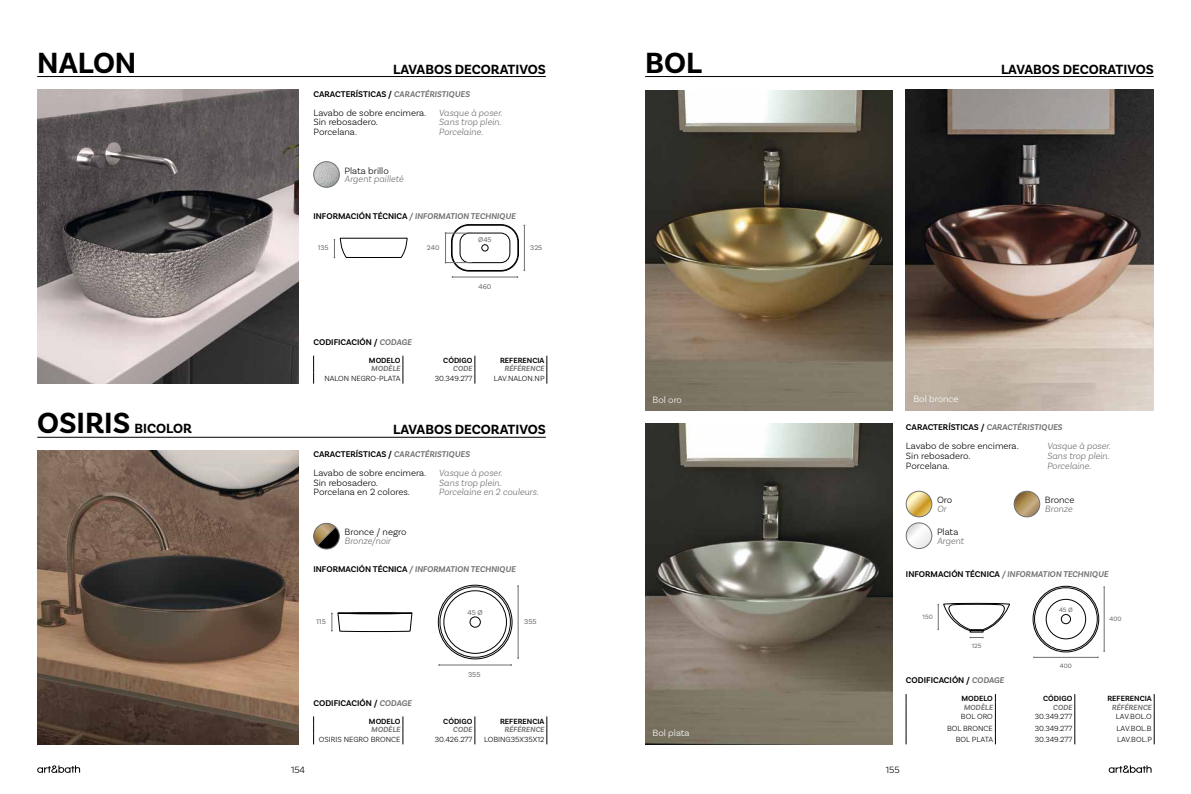
<style>
.page{position:relative;width:1191px;height:794px;background:#fff}
.page>*{position:absolute;margin:0;border:0;box-sizing:border-box;transform-origin:0 0}
.t1{font:700 30.62px "Basic Sans";color:#000}
.t2{font:700 14px "Basic Sans";color:#000}
.t3{font:300 9.62px/9.6px "Basic Sans";color:#000}
.t4{font:italic 300 9.62px/9.6px "Basic Sans";color:#707172}
.t5{font:300 9.62px "Basic Sans";color:#fff}
.t6{font:600 8.75px "Basic Sans";color:#000}
.t7{font:italic 600 8.75px "Basic Sans";color:#707172}
.t8{font:300 7.88px "Basic Sans";color:#000}
.t9{font:600 7.88px "Basic Sans";color:#000}
.t10{font:italic 600 7.88px "Basic Sans";color:#707172}
.t11{font:7.35px "Basic Sans";color:#707172}
.t12{font:7.17px "Basic Sans";color:#707172}
.t13{font:6.56px "Basic Sans";color:#707172}
.s1{font-style:italic;color:#707172}
.s2{font-style:normal;color:#000}
</style>
<div class="page">
<svg style="left:1108px;top:765px;width:43px;height:8px"></svg>
<hr style="left:645px;top:76px;width:508px;height:1px;background:#000">
<svg style="left:37px;top:765px;width:43px;height:8px"></svg>
<hr style="left:37px;top:76px;width:509px;height:1px;background:#000">
<hr style="left:37px;top:437px;width:509px;height:1px;background:#000">
<img style="left:37px;top:450px;width:261px;height:294px">
<svg style="left:331px;top:612px;width:81px;height:20px"></svg>
<hr style="left:439px;top:665px;width:72px;height:1px;background:#707172">
<div style="left:438px;top:585px;width:74px;height:74px;border:1px solid #000;border-radius:50%"></div>
<div style="left:470px;top:616px;width:10px;height:11px;border:1px solid #000;border-radius:50%"></div>
<div style="left:440px;top:587px;width:70px;height:70px;border:1px solid #000;border-radius:50%"></div>
<div style="left:444px;top:590px;width:62px;height:63px;border:1px solid #000;border-radius:50%"></div>
<hr style="left:518px;top:586px;width:1px;height:72px;background:#707172">
<svg style="left:313px;top:716px;width:1px;height:28px"></svg>
<svg style="left:546px;top:716px;width:1px;height:28px"></svg>
<svg style="left:403px;top:716px;width:1px;height:28px"></svg>
<svg style="left:475px;top:716px;width:1px;height:28px"></svg>
<svg style="left:313px;top:356px;width:1px;height:27px"></svg>
<svg style="left:546px;top:356px;width:1px;height:27px"></svg>
<svg style="left:403px;top:356px;width:1px;height:27px"></svg>
<svg style="left:475px;top:356px;width:1px;height:27px"></svg>
<svg style="left:314px;top:523px;width:25px;height:26px"></svg>
<div style="left:313px;top:523px;width:26px;height:26px;border:1px solid #707172;border-radius:50%"></div>
<img style="left:37px;top:90px;width:261px;height:293px">
<img style="left:314px;top:162px;width:25px;height:25px;border-radius:13px">
<div style="left:313px;top:161px;width:26px;height:26px;border:1px solid #707172;border-radius:50%"></div>
<svg style="left:333px;top:238px;width:74px;height:20px"></svg>
<hr style="left:452px;top:277px;width:65px;height:1px;background:#707172">
<hr style="left:524px;top:225px;width:1px;height:45px;background:#707172">
<div style="left:481px;top:244px;width:7px;height:7px;border:1px solid #000;border-radius:50%"></div>
<div style="left:451px;top:224px;width:68px;height:47px;border:1px solid #000;border-radius:18px"></div>
<div style="left:452px;top:225px;width:66px;height:45px;border:1px solid #000;border-radius:17px"></div>
<div style="left:460px;top:233px;width:50px;height:30px;border:1px solid #000;border-radius:9px"></div>
<hr style="left:445px;top:233px;width:1px;height:30px;background:#707172">
<svg style="left:445px;top:232px;width:26px;height:2px"></svg>
<svg style="left:446px;top:262px;width:25px;height:1px"></svg>
<img style="left:645px;top:424px;width:248px;height:320px">
<img style="left:645px;top:90px;width:248px;height:321px">
<svg style="left:906px;top:694px;width:1px;height:50px"></svg>
<svg style="left:1154px;top:694px;width:1px;height:50px"></svg>
<svg style="left:995px;top:694px;width:1px;height:50px"></svg>
<svg style="left:1074px;top:694px;width:1px;height:50px"></svg>
<img style="left:906px;top:90px;width:247px;height:320px">
<div style="left:1032px;top:586px;width:67px;height:66px;border:1px solid #000;border-radius:50%"></div>
<div style="left:1061px;top:614px;width:9px;height:10px;border:1px solid #000;border-radius:50%"></div>
<svg style="left:937px;top:603px;width:73px;height:35px"></svg>
<hr style="left:1033px;top:657px;width:65px;height:1px;background:#707172">
<hr style="left:1104px;top:587px;width:1px;height:64px;background:#707172">
<div style="left:1034px;top:587px;width:63px;height:63px;border:1px solid #000;border-radius:50%"></div>
<div style="left:1046px;top:599px;width:39px;height:40px;border:1px solid #000;border-radius:50%"></div>
<svg style="left:906px;top:491px;width:25px;height:26px"></svg>
<div style="left:906px;top:491px;width:26px;height:26px;border:1px solid #707172;border-radius:50%"></div>
<svg style="left:906px;top:523px;width:25px;height:25px"></svg>
<div style="left:906px;top:522px;width:26px;height:27px;border:1px solid #707172;border-radius:50%"></div>
<svg style="left:1014px;top:491px;width:25px;height:26px"></svg>
<div style="left:1014px;top:491px;width:26px;height:26px;border:1px solid #707172;border-radius:50%"></div>
<h1 class="t1" style="left:37px;top:44px;width:101px">NALON</h1>
<h1 class="t1" style="left:37px;top:404px;width:226px">OSIRIS BICOLOR</h1>
<h2 class="t2" style="left:134px;top:420px;width:59px">BICOLOR</h2>
<h2 class="t2" style="left:393px;top:60px;width:154px">LAVABOS DECORATIVOS</h2>
<p class="t6" style="left:313px;top:88px;width:158px">CARACTERÍSTICAS / <span class="s1">CARACTÉRISTIQUES</span></p>
<p class="t3" style="left:313px;top:108px;width:114px">Lavabo de sobre encimera.<br>Sin rebosadero.<br>Porcelana.</p>
<p class="t4" style="left:439px;top:108px;width:65px">Vasque à poser.<br>Sans trop plein.<br>Porcelaine.</p>
<p class="t3" style="left:344px;top:166px;width:46px">Plata brillo</p>
<p class="t4" style="left:344px;top:174px;width:61px">Argent pailleté</p>
<p class="t7" style="left:313px;top:210px;width:204px"><span class="s2">INFORMACIÓN TÉCNICA</span> / INFORMATION TECHNIQUE</p>
<p class="t12" style="left:318px;top:244px;width:12px">135</p>
<p class="t12" style="left:478px;top:282px;width:14px">460</p>
<p class="t12" style="left:478px;top:235px;width:15px">Ø45</p>
<p class="t12" style="left:427px;top:244px;width:14px">240</p>
<p class="t12" style="left:530px;top:243px;width:14px">325</p>
<p class="t6" style="left:313px;top:337px;width:100px">CODIFICACIÓN / <span class="s1">CODAGE</span></p>
<p class="t9" style="left:369px;top:355px;width:33px">MODELO</p>
<p class="t9" style="left:443px;top:355px;width:31px">CÓDIGO</p>
<p class="t9" style="left:500px;top:355px;width:46px">REFERENCIA</p>
<p class="t10" style="left:371px;top:364px;width:31px">MODÈLE</p>
<p class="t10" style="left:453px;top:364px;width:21px">CODE</p>
<p class="t10" style="left:504px;top:364px;width:42px">RÉFÉRENCE</p>
<p class="t8" style="left:324px;top:374px;width:78px">NALON NEGRO-PLATA</p>
<p class="t8" style="left:435px;top:374px;width:39px">30.349.277</p>
<p class="t8" style="left:494px;top:374px;width:52px">LAV.NALON.NP</p>
<h2 class="t2" style="left:393px;top:421px;width:154px">LAVABOS DECORATIVOS</h2>
<p class="t6" style="left:313px;top:449px;width:158px">CARACTERÍSTICAS / <span class="s1">CARACTÉRISTIQUES</span></p>
<p class="t3" style="left:313px;top:468px;width:114px">Lavabo de sobre encimera.<br>Sin rebosadero.<br>Porcelana en 2 colores.</p>
<p class="t4" style="left:439px;top:468px;width:101px">Vasque à poser.<br>Sans trop plein.<br>Porcelaine en 2 couleurs.</p>
<p class="t3" style="left:344px;top:527px;width:63px">Bronce / negro</p>
<p class="t4" style="left:344px;top:536px;width:48px">Bronze/noir</p>
<p class="t7" style="left:313px;top:564px;width:204px"><span class="s2">INFORMACIÓN TÉCNICA</span> / INFORMATION TECHNIQUE</p>
<p class="t11" style="left:316px;top:617px;width:11px">115</p>
<p class="t11" style="left:467px;top:607px;width:17px">45 Ø</p>
<p class="t11" style="left:524px;top:617px;width:14px">355</p>
<p class="t11" style="left:468px;top:670px;width:14px">355</p>
<p class="t6" style="left:313px;top:697px;width:100px">CODIFICACIÓN / <span class="s1">CODAGE</span></p>
<p class="t9" style="left:369px;top:716px;width:33px">MODELO</p>
<p class="t9" style="left:443px;top:716px;width:31px">CÓDIGO</p>
<p class="t9" style="left:500px;top:716px;width:46px">REFERENCIA</p>
<p class="t10" style="left:371px;top:724px;width:31px">MODÈLE</p>
<p class="t10" style="left:453px;top:724px;width:21px">CODE</p>
<p class="t10" style="left:504px;top:724px;width:42px">RÉFÉRENCE</p>
<p class="t8" style="left:319px;top:734px;width:83px">OSIRIS NEGRO BRONCE</p>
<p class="t8" style="left:435px;top:734px;width:39px">30.426.277</p>
<p class="t8" style="left:484px;top:734px;width:62px">LOBING35X35X12</p>
<p class="t3" style="left:291px;top:764px;width:16px">154</p>
<h1 class="t1" style="left:645px;top:44px;width:58px">BOL</h1>
<p class="t5" style="left:652px;top:394px;width:31px">Bol oro</p>
<p class="t5" style="left:652px;top:727px;width:39px">Bol plata</p>
<h2 class="t2" style="left:1001px;top:60px;width:154px">LAVABOS DECORATIVOS</h2>
<p class="t5" style="left:913px;top:393px;width:47px">Bol bronce</p>
<p class="t6" style="left:906px;top:422px;width:158px">CARACTERÍSTICAS / <span class="s1">CARACTÉRISTIQUES</span></p>
<p class="t3" style="left:906px;top:441px;width:114px">Lavabo de sobre encimera.<br>Sin rebosadero.<br>Porcelana.</p>
<p class="t4" style="left:1047px;top:441px;width:65px">Vasque à poser.<br>Sans trop plein.<br>Porcelaine.</p>
<p class="t3" style="left:937px;top:495px;width:17px">Oro</p>
<p class="t4" style="left:937px;top:504px;width:11px">Or</p>
<p class="t3" style="left:937px;top:527px;width:23px">Plata</p>
<p class="t4" style="left:937px;top:535px;width:29px">Argent</p>
<p class="t3" style="left:1045px;top:495px;width:31px">Bronce</p>
<p class="t4" style="left:1045px;top:504px;width:29px">Bronze</p>
<p class="t7" style="left:906px;top:569px;width:204px"><span class="s2">INFORMACIÓN TÉCNICA</span> / INFORMATION TECHNIQUE</p>
<p class="t13" style="left:1059px;top:606px;width:15px">45 Ø</p>
<p class="t13" style="left:922px;top:613px;width:12px">150</p>
<p class="t13" style="left:971px;top:642px;width:11px">125</p>
<p class="t13" style="left:1059px;top:662px;width:14px">400</p>
<p class="t13" style="left:1109px;top:615px;width:14px">400</p>
<p class="t6" style="left:906px;top:675px;width:100px">CODIFICACIÓN / <span class="s1">CODAGE</span></p>
<p class="t9" style="left:961px;top:694px;width:33px">MODELO</p>
<p class="t9" style="left:1043px;top:694px;width:31px">CÓDIGO</p>
<p class="t9" style="left:1107px;top:694px;width:46px">REFERENCIA</p>
<p class="t10" style="left:963px;top:702px;width:31px">MODÈLE</p>
<p class="t10" style="left:1052px;top:702px;width:21px">CODE</p>
<p class="t10" style="left:1111px;top:702px;width:42px">RÉFÉRENCE</p>
<p class="t8" style="left:961px;top:712px;width:33px">BOL ORO</p>
<p class="t8" style="left:1034px;top:712px;width:39px">30.349.277</p>
<p class="t8" style="left:1116px;top:712px;width:37px">LAV.BOL.O</p>
<p class="t8" style="left:947px;top:723px;width:47px">BOL BRONCE</p>
<p class="t8" style="left:1034px;top:723px;width:39px">30.349.277</p>
<p class="t8" style="left:1116px;top:723px;width:37px">LAV.BOL.B</p>
<p class="t8" style="left:955px;top:734px;width:39px">BOL PLATA</p>
<p class="t8" style="left:1034px;top:734px;width:39px">30.349.277</p>
<p class="t8" style="left:1117px;top:734px;width:36px">LAV.BOL.P</p>
<p class="t3" style="left:886px;top:764px;width:15px">155</p>
</div>
